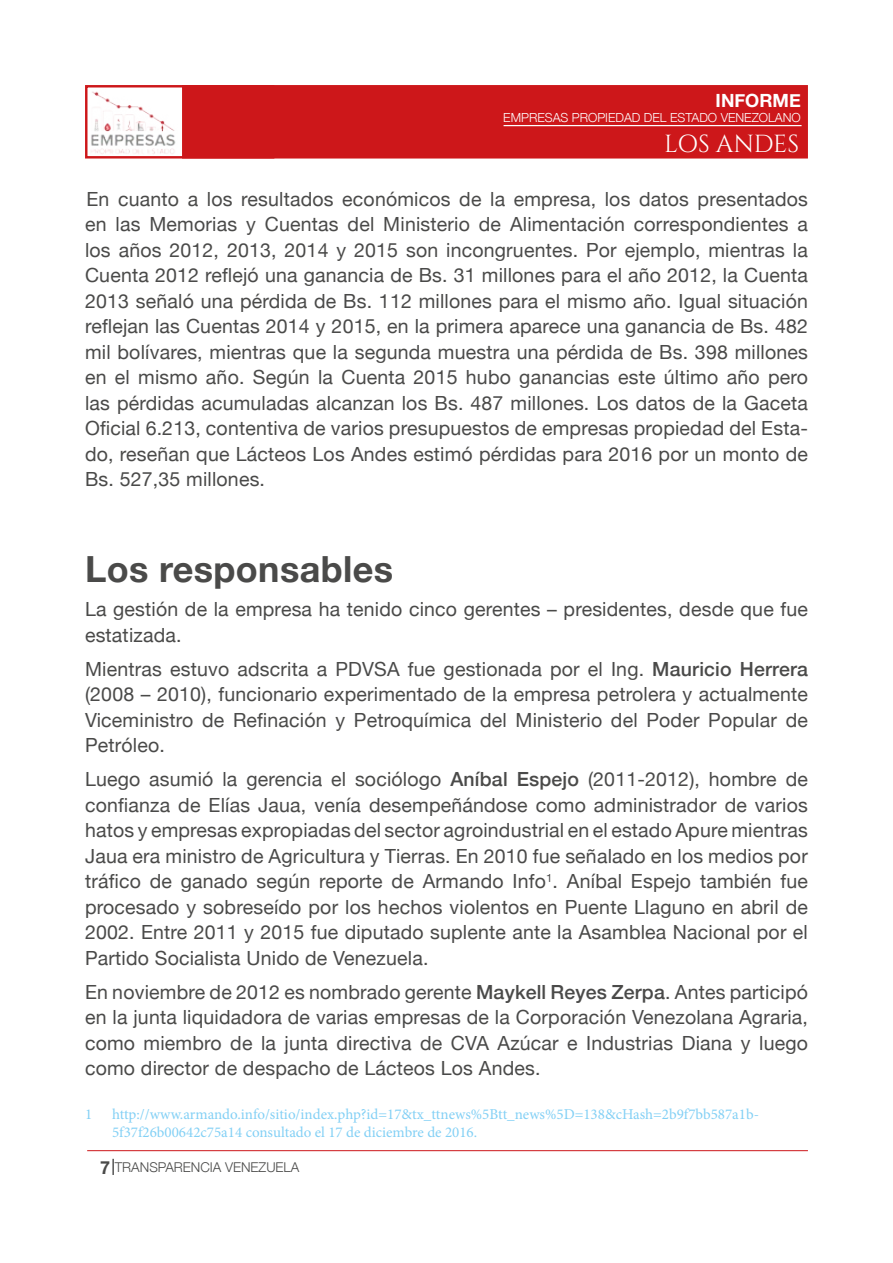
<style>
.page{position:relative;width:893px;height:1263px;background:#fff}
.page>*{position:absolute;margin:0;border:0;box-sizing:border-box;transform-origin:0 0}
.t1{font:700 36px "Helvetica Neue";letter-spacing:.01em;color:#4a4a49}
.t2{font:24.6px "Cinzel";letter-spacing:-.005em;color:#fff}
.t3{font:19.5px/25.5px "Helvetica Neue";letter-spacing:.01em;color:#4a4a49;text-align:justify}
.t4{font:700 18.15px "Helvetica Neue";color:#fff}
.t5{font:15px/18px "Minion Pro";color:#83d0f5}
.t6{font:300 13.5px "Helvetica Neue";color:#4a4a49}
.t7{font:300 12.45px "Helvetica Neue";color:#fff}
.s1{font-weight:500}
.s2{font-weight:700;font-size:18px}
</style>
<div class="page">
<hr style="left:87px;top:1150px;width:721px;height:1px;background:#cd171a">
<svg style="left:113px;top:1159px;width:1px;height:16px"></svg>
<div style="left:85px;top:85px;width:189px;height:74px;border:2px solid #cd171a"></div>
<div style="left:182px;top:85px;width:626px;height:74px;background:#cd171a;border:2px solid #cd171a"></div>
<img style="left:91px;top:91px;width:85px;height:63px">
<hr style="left:504px;top:125px;width:297px;height:1px;background:#fff">
<p class="t4" style="left:716px;top:90px;width:87px">INFORME</p>
<p class="t7" style="left:503px;top:110px;width:299px">EMPRESAS PROPIEDAD DEL ESTADO VENEZOLANO</p>
<p class="t2" style="left:664px;top:129px;width:137px">LOS ANDES</p>
<p class="t3" style="left:85px;top:186px;width:724px">En cuanto a los resultados económicos de la empresa, los datos presentados en las Memorias y Cuentas del Ministerio de Alimentación correspondientes a los años 2012, 2013, 2014 y 2015 son incongruentes. Por ejemplo, mientras la Cuenta 2012 reflejó una ganancia de Bs. 31 millones para el año 2012, la Cuenta 2013 señaló una pérdida de Bs. 112 millones para el mismo año. Igual situación reflejan las Cuentas 2014 y 2015, en la primera aparece una ganancia de Bs. 482 mil bolívares, mientras que la segunda muestra una pérdida de Bs. 398 millones en el mismo año. Según la Cuenta 2015 hubo ganancias este último año pero las pérdidas acumuladas alcanzan los Bs. 487 millones. Los datos de la Gaceta Oficial 6.213, contentiva de varios presupuestos de empresas propiedad del Esta&shy;do, reseñan que Lácteos Los Andes estimó pérdidas para 2016 por un monto de Bs. 527,35 millones.</p>
<h1 class="t1" style="left:85px;top:546px;width:310px">Los responsables</h1>
<p class="t3" style="left:85px;top:596px;width:724px">La gestión de la empresa ha tenido cinco gerentes – presidentes, desde que fue estatizada.</p>
<p class="t3" style="left:85px;top:656px;width:724px">Mientras estuvo adscrita a PDVSA fue gestionada por el Ing. <span class="s1">Mauricio Herrera </span>(2008 – 2010), funcionario experimentado de la empresa petrolera y actualmente Viceministro de Refinación y Petroquímica del Ministerio del Poder Popular de Petróleo.</p>
<p class="t3" style="left:85px;top:766px;width:724px">Luego asumió la gerencia el sociólogo <span class="s1">Aníbal Espejo</span> (2011-2012), hombre de confianza de Elías Jaua, venía desempeñándose como administrador de varios hatos y empresas expropiadas del sector agroindustrial en el estado Apure mientras Jaua era ministro de Agricultura y Tierras. En 2010 fue señalado en los medios por tráfico de ganado según reporte de Armando Info<sup>1</sup>. Aníbal Espejo también fue procesado y sobreseído por los hechos violentos en Puente Llaguno en abril de 2002. Entre 2011 y 2015 fue diputado suplente ante la Asamblea Nacional por el Partido Socialista Unido de Venezuela.</p>
<p class="t3" style="left:85px;top:979px;width:724px">En noviembre de 2012 es nombrado gerente <span class="s1">Maykell Reyes Zerpa</span>. Antes participó en la junta liquidadora de varias empresas de la Corporación Venezolana Agraria, como miembro de la junta directiva de CVA Azúcar e Industrias Diana y luego como director de despacho de Lácteos Los Andes.</p>
<p class="t5" style="left:85px;top:1105px;width:9px">1</p>
<p class="t5" style="left:112px;top:1105px;width:648px">http://www.armando.info/sitio/index.php?id=17&amp;tx_ttnews%5Btt_news%5D=138&amp;cHash=2b9f7bb587a1b-<br>5f37f26b00642c75a14 consultado el 17 de diciembre de 2016.</p>
<p class="t6" style="left:100px;top:1159px;width:201px"><span class="s2">7</span> TRANSPARENCIA VENEZUELA</p>
</div>
